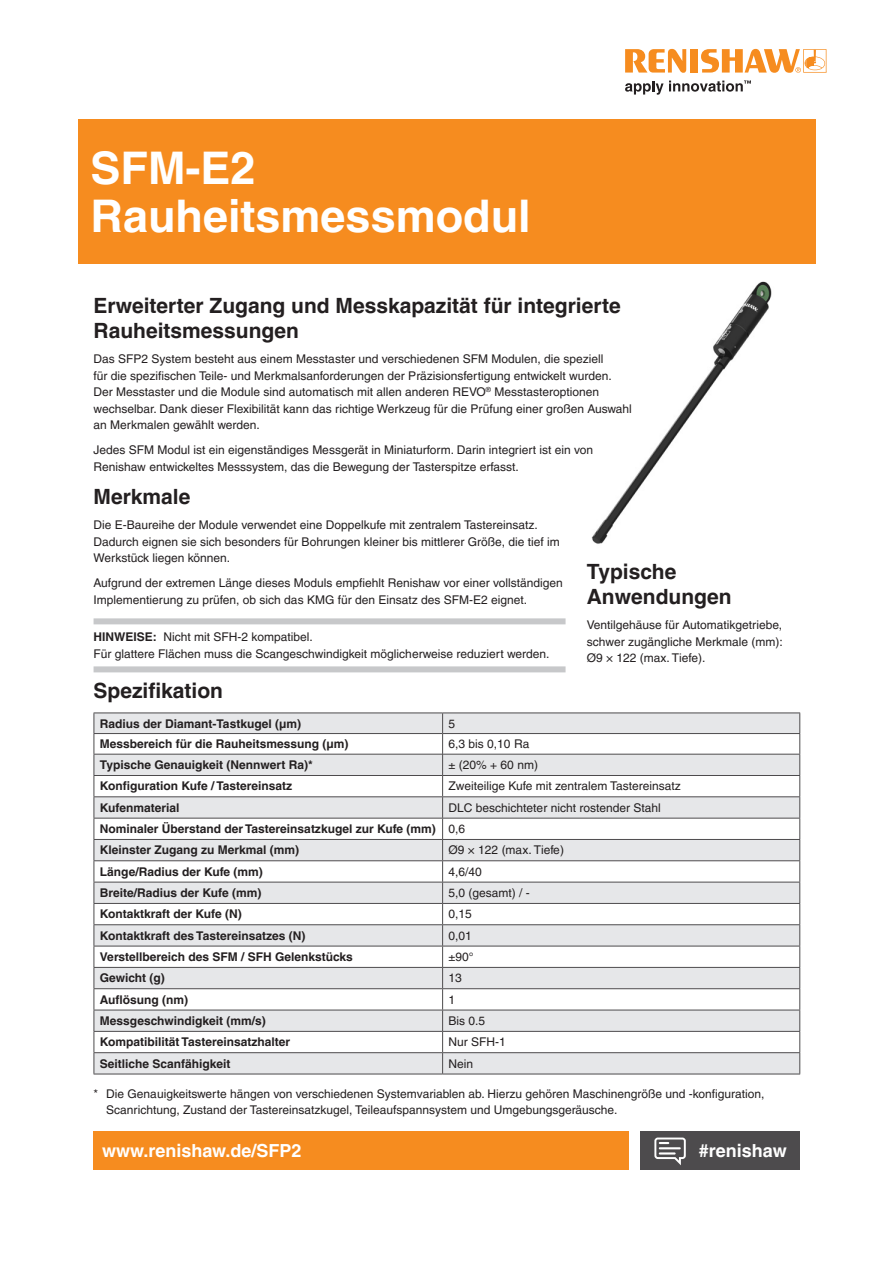
<style>
.page{position:relative;width:893px;height:1263px;background:#fff}
.page>*{position:absolute;margin:0;border:0;box-sizing:border-box;transform-origin:0 0}
.Headline_30pt_BOLD{font:700 45px/48px "Helvetica LT Pro";color:#fff}
.Subheading_2__14pt_B{font:700 21px/25.5px "Helvetica LT Pro";color:#231f20}
.back_page_URL_white{font:700 18px "Helvetica LT Pro";color:#fff}
._8pt_Body_Text{font:12px/16.5px "Helvetica LT Pro";color:#231f20}
.Column_1_bold_text{font:700 12px "Helvetica LT Pro";color:#231f20}
.Table_body_left_alig{font:12px "Helvetica LT Pro";color:#231f20}
.Note{font:12px/16.5px "Helvetica LT Pro";color:#231f20}
.s1{font-weight:700}
</style>
<div class="page">
<div style="left:639px;top:1131px;width:160px;height:38px;background:#4d4b4d"></div>
<svg style="left:654px;top:1137px;width:32px;height:28px"></svg>
<div style="left:78px;top:119px;width:737px;height:145px;background:#f68c1f"></div>
<div style="left:94px;top:1131px;width:535px;height:38px;background:#f68c1f"></div>
<svg style="left:95px;top:713px;width:704px;height:361px;background:#e1e2e4"></svg>
<svg style="left:95px;top:734px;width:704px;height:318px"></svg>
<hr style="left:94px;top:712px;width:349px;height:1px;background:#4d4b4d">
<hr style="left:443px;top:712px;width:357px;height:1px;background:#4d4b4d">
<hr style="left:94px;top:733px;width:349px;height:1px;background:#4d4b4d">
<hr style="left:443px;top:733px;width:357px;height:1px;background:#4d4b4d">
<hr style="left:94px;top:754px;width:349px;height:1px;background:#4d4b4d">
<hr style="left:94px;top:775px;width:348px;height:1px;background:#4d4b4d">
<hr style="left:94px;top:796px;width:348px;height:1px;background:#4d4b4d">
<hr style="left:94px;top:818px;width:348px;height:1px;background:#4d4b4d">
<hr style="left:94px;top:839px;width:348px;height:1px;background:#4d4b4d">
<hr style="left:94px;top:860px;width:348px;height:1px;background:#4d4b4d">
<hr style="left:94px;top:882px;width:348px;height:1px;background:#4d4b4d">
<hr style="left:94px;top:903px;width:348px;height:1px;background:#4d4b4d">
<hr style="left:94px;top:924px;width:348px;height:1px;background:#4d4b4d">
<hr style="left:94px;top:946px;width:348px;height:1px;background:#4d4b4d">
<hr style="left:94px;top:967px;width:348px;height:1px;background:#4d4b4d">
<hr style="left:94px;top:988px;width:348px;height:1px;background:#4d4b4d">
<hr style="left:94px;top:1010px;width:348px;height:1px;background:#4d4b4d">
<hr style="left:94px;top:1031px;width:348px;height:1px;background:#4d4b4d">
<hr style="left:94px;top:1052px;width:348px;height:1px;background:#4d4b4d">
<svg style="left:94px;top:713px;width:1px;height:361px"></svg>
<hr style="left:94px;top:1074px;width:348px;height:1px;background:#4d4b4d">
<hr style="left:442px;top:754px;width:358px;height:1px;background:#4d4b4d">
<hr style="left:442px;top:775px;width:358px;height:1px;background:#4d4b4d">
<hr style="left:442px;top:796px;width:358px;height:1px;background:#4d4b4d">
<hr style="left:442px;top:818px;width:358px;height:1px;background:#4d4b4d">
<hr style="left:442px;top:839px;width:358px;height:1px;background:#4d4b4d">
<hr style="left:442px;top:860px;width:358px;height:1px;background:#4d4b4d">
<hr style="left:442px;top:882px;width:358px;height:1px;background:#4d4b4d">
<hr style="left:442px;top:903px;width:358px;height:1px;background:#4d4b4d">
<hr style="left:442px;top:924px;width:358px;height:1px;background:#4d4b4d">
<hr style="left:442px;top:946px;width:358px;height:1px;background:#4d4b4d">
<hr style="left:442px;top:967px;width:358px;height:1px;background:#4d4b4d">
<hr style="left:442px;top:988px;width:358px;height:1px;background:#4d4b4d">
<hr style="left:442px;top:1010px;width:358px;height:1px;background:#4d4b4d">
<hr style="left:442px;top:1031px;width:358px;height:1px;background:#4d4b4d">
<hr style="left:442px;top:1052px;width:358px;height:1px;background:#4d4b4d">
<svg style="left:442px;top:713px;width:1px;height:361px"></svg>
<svg style="left:799px;top:713px;width:1px;height:361px"></svg>
<hr style="left:442px;top:1074px;width:358px;height:1px;background:#4d4b4d">
<div style="left:94px;top:618px;width:472px;height:6px;background:#c7c8ca"></div>
<div style="left:94px;top:666px;width:472px;height:6px;background:#c7c8ca"></div>
<img style="left:591px;top:281px;width:181px;height:263px">
<svg style="left:625px;top:49px;width:61px;height:24px"></svg>
<div style="left:690px;top:49px;width:8px;height:24px;background:#f68c1f"></div>
<svg style="left:701px;top:49px;width:125px;height:24px"></svg>
<svg style="left:625px;top:80px;width:126px;height:15px"></svg>
<p class="Headline_30pt_BOLD" style="left:91px;top:144px;width:442px">SFM-E2<br>Rauheitsmessmodul</p>
<p class="Subheading_2__14pt_B" style="left:94px;top:293px;width:529px">Erweiterter Zugang und Messkapazität für integrierte<br>Rauheitsmessungen</p>
<p class="_8pt_Body_Text" style="left:94px;top:351px;width:540px">Das SFP2 System besteht aus einem Messtaster und verschiedenen SFM Modulen, die speziell<br>für die spezifischen Teile- und Merkmalsanforderungen der Präzisionsfertigung entwickelt wurden.<br>Der Messtaster und die Module sind automatisch mit allen anderen REVO<sup>®</sup> Messtasteroptionen wechselbar. Dank dieser Flexibilität kann das richtige Werkzeug für die Prüfung einer großen Auswahl an Merkmalen gewählt werden.</p>
<p class="_8pt_Body_Text" style="left:94px;top:442px;width:501px">Jedes SFM Modul ist ein eigenständiges Messgerät in Miniaturform. Darin integriert ist ein von<br>Renishaw entwickeltes Messsystem, das die Bewegung der Tasterspitze erfasst.</p>
<p class="Subheading_2__14pt_B" style="left:94px;top:484px;width:98px">Merkmale</p>
<p class="_8pt_Body_Text" style="left:94px;top:517px;width:468px">Die E-Baureihe der Module verwendet eine Doppelkufe mit zentralem Tastereinsatz.<br>Dadurch eignen sie sich besonders für Bohrungen kleiner bis mittlerer Größe, die tief im<br>Werkstück liegen können.</p>
<p class="_8pt_Body_Text" style="left:94px;top:575px;width:471px">Aufgrund der extremen Länge dieses Moduls empfiehlt Renishaw vor einer vollständigen<br>Implementierung zu prüfen, ob sich das KMG für den Einsatz des SFM-E2 eignet.</p>
<p class="Note" style="left:94px;top:629px;width:458px"><span class="s1">HINWEISE:</span> Nicht mit SFH-2 kompatibel.<br>Für glattere Flächen muss die Scangeschwindigkeit möglicherweise reduziert werden.</p>
<p class="Subheading_2__14pt_B" style="left:587px;top:558px;width:146px">Typische<br>Anwendungen</p>
<p class="_8pt_Body_Text" style="left:587px;top:617px;width:198px;text-align:justify">Ventilgehäuse für Automatikgetriebe, schwer zugängliche Merkmale (mm):<br>Ø9 × 122 (max. Tiefe).</p>
<p class="Subheading_2__14pt_B" style="left:94px;top:678px;width:131px">Spezifikation</p>
<p class="Column_1_bold_text" style="left:100px;top:716px;width:203px">Radius der Diamant-Tastkugel (µm)</p>
<p class="Table_body_left_alig" style="left:449px;top:716px;width:8px">5</p>
<p class="Column_1_bold_text" style="left:100px;top:737px;width:250px">Messbereich für die Rauheitsmessung (µm)</p>
<p class="Table_body_left_alig" style="left:449px;top:737px;width:82px">6,3 bis 0,10 Ra</p>
<p class="Column_1_bold_text" style="left:100px;top:758px;width:214px">Typische Genauigkeit (Nennwert Ra)*</p>
<p class="Table_body_left_alig" style="left:449px;top:758px;width:91px">± (20% + 60 nm)</p>
<p class="Column_1_bold_text" style="left:100px;top:779px;width:194px">Konfiguration Kufe / Tastereinsatz</p>
<p class="Table_body_left_alig" style="left:449px;top:779px;width:234px">Zweiteilige Kufe mit zentralem Tastereinsatz</p>
<p class="Column_1_bold_text" style="left:100px;top:800px;width:81px">Kufenmaterial</p>
<p class="Table_body_left_alig" style="left:449px;top:801px;width:214px">DLC beschichteter nicht rostender Stahl</p>
<p class="Column_1_bold_text" style="left:100px;top:821px;width:338px">Nominaler Überstand der Tastereinsatzkugel zur Kufe (mm)</p>
<p class="Table_body_left_alig" style="left:449px;top:822px;width:18px">0,6</p>
<p class="Column_1_bold_text" style="left:100px;top:843px;width:201px">Kleinster Zugang zu Merkmal (mm)</p>
<p class="Table_body_left_alig" style="left:449px;top:843px;width:117px">Ø9 × 122 (max. Tiefe)</p>
<p class="Column_1_bold_text" style="left:100px;top:864px;width:164px">Länge/Radius der Kufe (mm)</p>
<p class="Table_body_left_alig" style="left:449px;top:864px;width:35px">4,6/40</p>
<p class="Column_1_bold_text" style="left:100px;top:885px;width:163px">Breite/Radius der Kufe (mm)</p>
<p class="Table_body_left_alig" style="left:449px;top:886px;width:83px">5,0 (gesamt) / -</p>
<p class="Column_1_bold_text" style="left:100px;top:907px;width:143px">Kontaktkraft der Kufe (N)</p>
<p class="Table_body_left_alig" style="left:449px;top:907px;width:25px">0,15</p>
<p class="Column_1_bold_text" style="left:100px;top:928px;width:207px">Kontaktkraft des Tastereinsatzes (N)</p>
<p class="Table_body_left_alig" style="left:449px;top:928px;width:25px">0,01</p>
<p class="Column_1_bold_text" style="left:100px;top:949px;width:254px">Verstellbereich des SFM / SFH Gelenkstücks</p>
<p class="Table_body_left_alig" style="left:449px;top:950px;width:27px">±90°</p>
<p class="Column_1_bold_text" style="left:100px;top:971px;width:67px">Gewicht (g)</p>
<p class="Table_body_left_alig" style="left:449px;top:971px;width:15px">13</p>
<p class="Column_1_bold_text" style="left:100px;top:992px;width:90px">Auflösung (nm)</p>
<p class="Table_body_left_alig" style="left:449px;top:992px;width:8px">1</p>
<p class="Column_1_bold_text" style="left:100px;top:1013px;width:168px">Messgeschwindigkeit (mm/s)</p>
<p class="Table_body_left_alig" style="left:449px;top:1014px;width:38px">Bis 0.5</p>
<p class="Column_1_bold_text" style="left:100px;top:1035px;width:192px">Kompatibilität Tastereinsatzhalter</p>
<p class="Table_body_left_alig" style="left:449px;top:1035px;width:59px">Nur SFH-1</p>
<p class="Column_1_bold_text" style="left:100px;top:1056px;width:132px">Seitliche Scanfähigkeit</p>
<p class="Table_body_left_alig" style="left:449px;top:1056px;width:26px">Nein</p>
<p class="_8pt_Body_Text" style="left:106px;top:1085px;width:660px;text-indent:-13px">* Die Genauigkeitswerte hängen von verschiedenen Systemvariablen ab. Hierzu gehören Maschinengröße und -konfiguration,<br>Scanrichtung, Zustand der Tastereinsatzkugel, Teileaufspannsystem und Umgebungsgeräusche.</p>
<p class="back_page_URL_white" style="left:102px;top:1139px;width:201px">www.renishaw.de/SFP2</p>
<h3 class="back_page_URL_white" style="left:699px;top:1139px;width:89px">#renishaw</h3>
</div>
